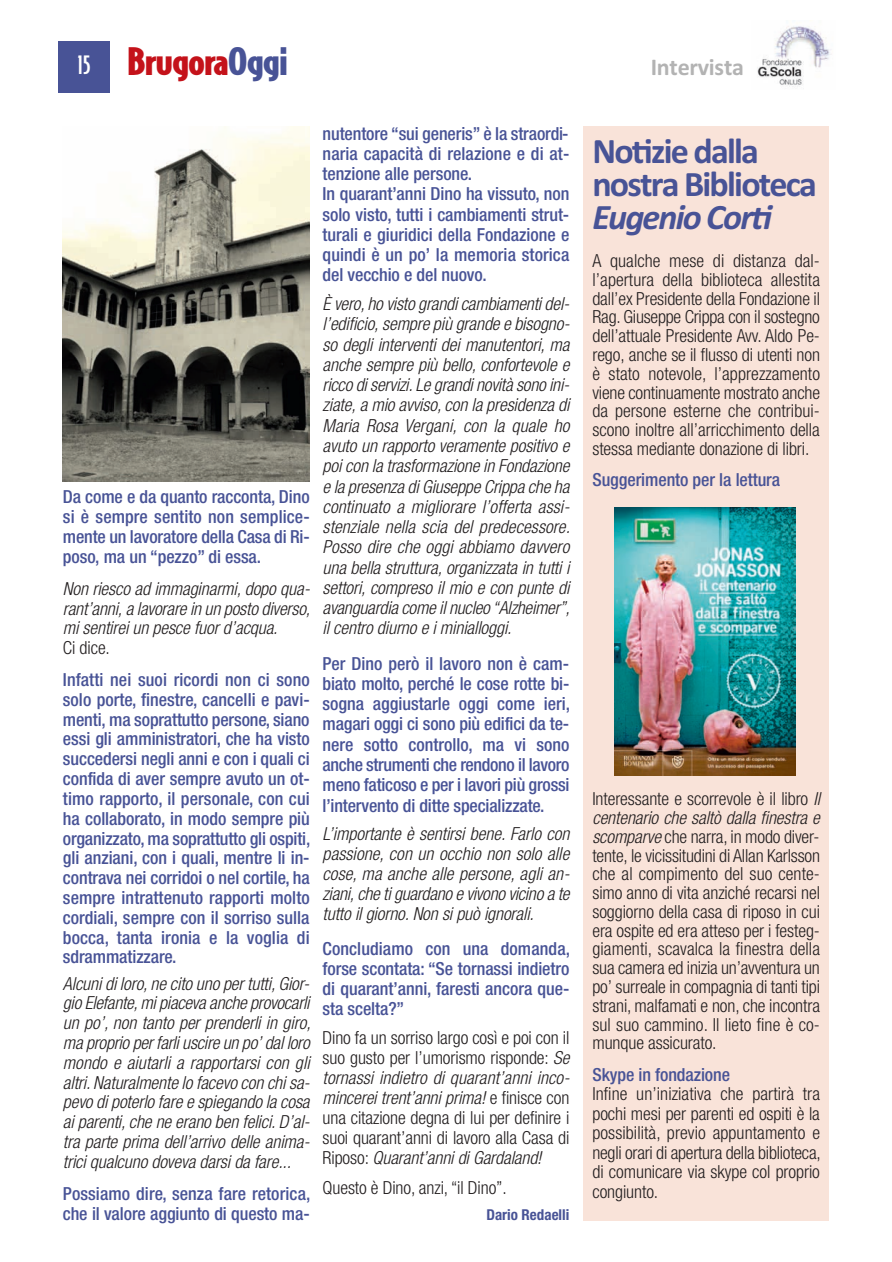
<style>
.page{position:relative;width:892px;height:1262px;background:#fff}
.page>*{position:absolute;margin:0;border:0;box-sizing:border-box;transform-origin:0 0}
.t1{font:700 36px/33px "Calibri";letter-spacing:-.05em;color:#485396}
.t2{font:900 36px "Bodega Sans";letter-spacing:-.025em;color:#c4121a;scale:1.15 1}
.t3{font:italic 700 36px "Calibri";letter-spacing:-.05em;color:#485396}
.t4{font:700 24px "Calibri";letter-spacing:-.01em;color:#b3b3b3}
.t5{font:500 condensed 18px/19.8px "Helvetica Neue LT Std";letter-spacing:-.005em;color:#485396;text-align:justify}
.t6{font:300 condensed 18px/18.8px "Helvetica Neue LT Std";letter-spacing:-.005em;color:#231f20;text-align:justify}
.t7{font:italic 300 condensed 18px/20.2px "Helvetica Neue LT Std";letter-spacing:-.005em;color:#231f20}
.t8{font:700 condensed 15px "Helvetica Neue LT Std";color:#485396}
.s1{font-weight:500;font-size:24px;color:#fff}
.s2{color:#485396}
.s3{font-style:italic}
</style>
<div class="page">
<img style="left:757px;top:26px;width:75px;height:61px">
<div style="left:59px;top:42px;width:51px;height:51px;background:#485396"></div>
<div style="left:583px;top:127px;width:245px;height:1093px;background:#f9e3d9"></div>
<img style="left:614px;top:507px;width:181px;height:268px">
<img style="left:63px;top:127px;width:246px;height:354px">
<h1 class="t2" style="left:78px;top:41px;width:185px"><span class="s1">15</span> Brugora<span class="s2">Oggi</span></h1>
<h2 class="t4" style="left:650px;top:52px;width:95px">Intervista</h2>
<p class="t5" style="left:63px;top:488px;width:248px">Da come e da quanto racconta, Dino si è sempre sentito non semplice&shy;mente un lavoratore della Casa di Ri&shy;poso, ma un “pezzo” di essa.</p>
<p class="t7" style="left:63px;top:580px;width:249px;line-height:19.8px">Non riesco ad immaginarmi, dopo qua&shy;rant’anni, a lavorare in un posto diverso, mi sentirei un pesce fuor d’acqua.</p>
<p class="t6" style="left:63px;top:639px;width:48px">Ci dice.</p>
<p class="t5" style="left:63px;top:671px;width:249px">Infatti nei suoi ricordi non ci sono solo porte, finestre, cancelli e pavi&shy;menti, ma soprattutto persone, siano essi gli amministratori, che ha visto succedersi negli anni e con i quali ci confida di aver sempre avuto un ot&shy;timo rapporto, il personale, con cui ha collaborato, in modo sempre più organizzato, ma soprattutto gli ospiti, gli anziani, con i quali, mentre li in&shy;contrava nei corridoi o nel cortile, ha sempre intrattenuto rapporti molto cordiali, sempre con il sorriso sulla bocca, tanta ironia e la voglia di sdrammatizzare.</p>
<p class="t7" style="left:63px;top:974px;width:249px;line-height:19.8px">Alcuni di loro, ne cito uno per tutti, Gior&shy;gio Elefante, mi piaceva anche provocarli un po’, non tanto per prenderli in giro, ma proprio per farli uscire un po’ dal loro mondo e aiutarli a rapportarsi con gli altri. Naturalmente lo facevo con chi sa&shy;pevo di poterlo fare e spiegando la cosa ai parenti, che ne erano ben felici. D’al&shy;tra parte prima dell’arrivo delle anima&shy;trici qualcuno doveva darsi da fare...</p>
<p class="t5" style="left:63px;top:1184px;width:249px;line-height:20.2px">Possiamo dire, senza fare retorica, che il valore aggiunto di questo ma-</p>
<p class="t5" style="left:322px;top:125px;width:248px;line-height:20.2px;text-align:left">nutentore “sui generis” è la straordi&shy;naria capacità di relazione e di at&shy;tenzione alle persone.<br>In quarant’anni Dino ha vissuto, non solo visto, tutti i cambiamenti strut&shy;turali e giuridici della Fondazione e quindi è un po’ la memoria storica del vecchio e del nuovo.</p>
<p class="t7" style="left:322px;top:295px;width:249px">È vero, ho visto grandi cambiamenti del&shy;l’edificio, sempre più grande e bisogno&shy;so degli interventi dei manutentori, ma anche sempre più bello, confortevole e ricco di servizi. Le grandi novità sono ini&shy;ziate, a mio avviso, con la presidenza di Maria Rosa Vergani, con la quale ho avuto un rapporto veramente positivo e poi con la trasformazione in Fondazione e la presenza di Giuseppe Crippa che ha continuato a migliorare l’offerta assi&shy;stenziale nella scia del predecessore.<br>Posso dire che oggi abbiamo davvero una bella struttura, organizzata in tutti i settori, compreso il mio e con punte di avanguardia come il nucleo “Alzheimer”, il centro diurno e i minialloggi.</p>
<p class="t5" style="left:322px;top:654px;width:249px;line-height:20.2px">Per Dino però il lavoro non è cam&shy;biato molto, perché le cose rotte bi&shy;sogna aggiustarle oggi come ieri, magari oggi ci sono più edifici da te&shy;nere sotto controllo, ma vi sono anche strumenti che rendono il lavoro meno faticoso e per i lavori più grossi l’intervento di ditte specializzate.</p>
<p class="t7" style="left:322px;top:825px;width:248px;text-align:justify">L’importante è sentirsi bene. Farlo con passione, con un occhio non solo alle cose, ma anche alle persone, agli an&shy;ziani, che ti guardano e vivono vicino a te tutto il giorno. Non si può ignorali.</p>
<p class="t5" style="left:322px;top:940px;width:249px">Concludiamo con una domanda, forse scontata: “Se tornassi indietro di quarant’anni, faresti ancora que&shy;sta scelta?”</p>
<p class="t6" style="left:322px;top:1029px;width:248px;line-height:20px">Dino fa un sorriso largo così e poi con il suo gusto per l’umorismo risponde: <span class="s3">Se tornassi indietro di quarant’anni inco&shy;mincerei trent’anni prima!</span> e finisce con una citazione degna di lui per definire i suoi quarant’anni di lavoro alla Casa di Riposo: <span class="s3">Quarant’anni di Gardaland!</span></p>
<p class="t6" style="left:322px;top:1179px;width:186px">Questo è Dino, anzi, “il Dino”.</p>
<p class="t8" style="left:486px;top:1208px;width:84px">Dario Redaelli</p>
<h1 class="t1" style="left:592px;top:134px;width:226px">Notizie dalla nostra Biblioteca</h1>
<h1 class="t3" style="left:592px;top:195px;width:182px">Eugenio Corti</h1>
<p class="t6" style="left:592px;top:253px;width:229px">A qualche mese di distanza dal&shy;l’apertura della biblioteca allestita dall’ex Presidente della Fondazione il Rag. Giuseppe Crippa con il sostegno dell’attuale Presidente Avv. Aldo Pe&shy;rego, anche se il flusso di utenti non è stato notevole, l’apprezzamento viene continuamente mostrato anche da persone esterne che contribui&shy;scono inoltre all’arricchimento della stessa mediante donazione di libri.</p>
<p class="t5" style="left:592px;top:471px;width:189px">Suggerimento per la lettura</p>
<p class="t6" style="left:592px;top:790px;width:229px">Interessante e scorrevole è il libro <span class="s3">Il centenario che saltò dalla finestra e scomparve</span> che narra, in modo diver&shy;tente, le vicissitudini di Allan Karlsson che al compimento del suo cente&shy;simo anno di vita anziché recarsi nel soggiorno della casa di riposo in cui era ospite ed era atteso per i festeg&shy;giamenti, scavalca la finestra della sua camera ed inizia un’avventura un po’ surreale in compagnia di tanti tipi strani, malfamati e non, che incontra sul suo cammino. Il lieto fine è co&shy;munque assicurato.</p>
<p class="t5" style="left:592px;top:1065px;width:139px">Skype in fondazione</p>
<p class="t6" style="left:592px;top:1085px;width:230px;line-height:19.5px">Infine un’iniziativa che partirà tra pochi mesi per parenti ed ospiti è la possibilità, previo appuntamento e negli orari di apertura della biblioteca, di comunicare via skype col proprio congiunto.</p>
</div>
